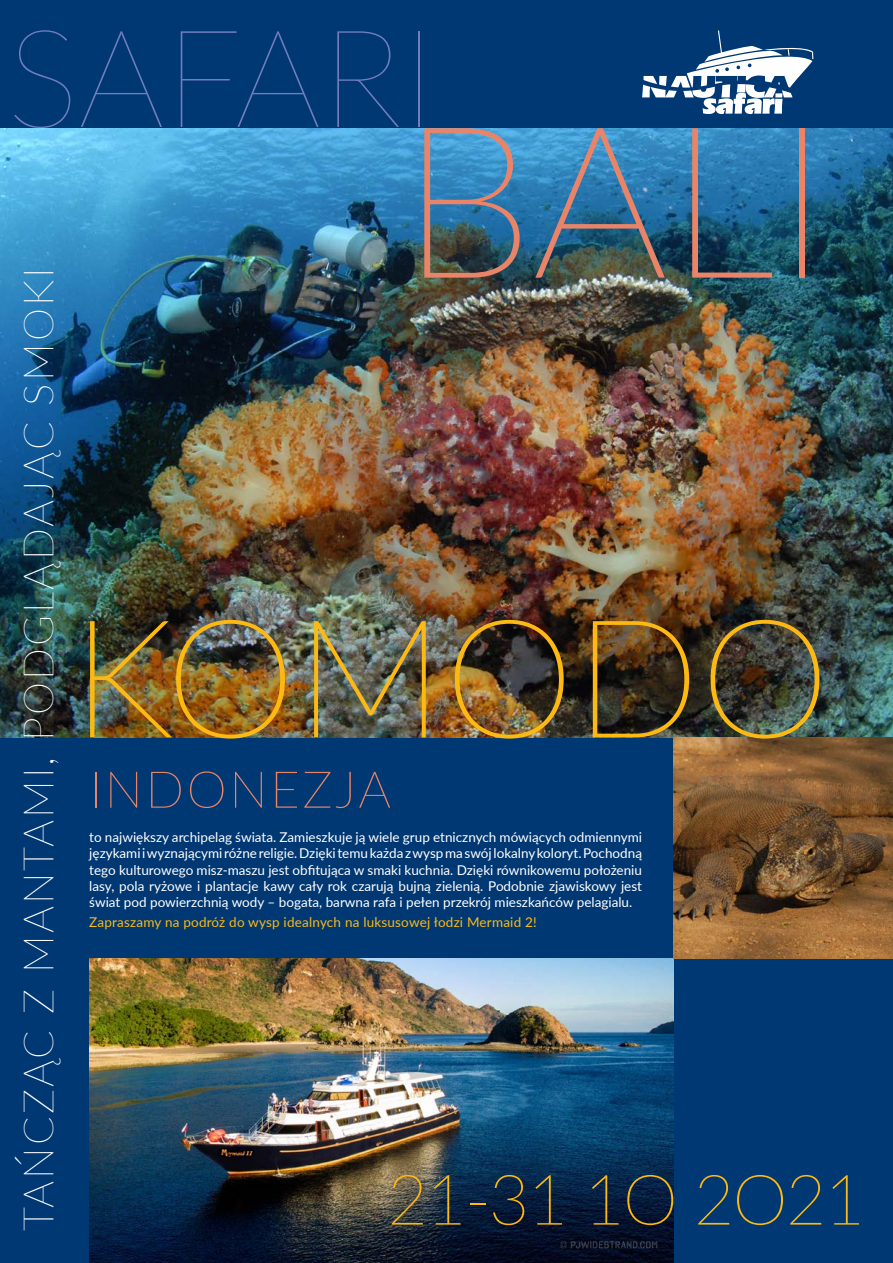
<style>
.page{position:relative;width:893px;height:1263px;background:#003873}
.page>*{position:absolute;margin:0;border:0;box-sizing:border-box;transform-origin:0 0}
.t1{font:100 212.55px "Lato";color:#e98468}
.t2{font:100 165.45px "Lato";color:#fdb913}
.t3{font:100 136.5px "Lato";color:#717dbd}
.t4{font:100 69.9px "Lato";letter-spacing:-.025em;color:#fdb913}
.t5{font:100 51px "Lato";letter-spacing:.05em;color:#e98468}
.t6{font:100 42px "Lato";letter-spacing:.05em;color:#fff}
.t7{font:13.5px/16.2px "Lato";color:#fff;text-align:justify}
.t8{font:13.5px "Lato";letter-spacing:.015em;color:#fdb913}
</style>
<div class="page">
<img style="left:0;top:129px;width:893px;height:608px">
<svg style="left:642px;top:30px;width:171px;height:84px"></svg>
<img style="left:89px;top:958px;width:584px;height:305px">
<img style="left:673px;top:737px;width:220px;height:221px">
<h3 class="t3" style="left:7px;top:-14px;width:430px">SAFARI</h3>
<h1 class="t1" style="left:401px;top:56px;width:429px">BALI</h1>
<h3 class="t6" style="left:10px;top:1231px;width:965px;rotate:-90deg">TAŃCZĄC Z MANTAMI, PODGLĄDAJĄC SMOKI</h3>
<h2 class="t2" style="left:72px;top:565px;width:760px">KOMODO</h2>
<h3 class="t5" style="left:89px;top:754px;width:303px">INDONEZJA</h3>
<p class="t7" style="left:89px;top:828px;width:554px">to największy archipelag świata. Zamieszkuje ją wiele grup etnicznych mówiących odmiennymi językami i wyznającymi różne religie. Dzięki temu każda z wysp ma swój lokalny koloryt. Pochodną tego kulturowego misz-maszu jest obfitująca w smaki kuchnia. Dzięki równikowemu położeniu lasy, pola ryżowe i plantacje kawy cały rok czarują bujną zielenią. Podobnie zjawiskowy jest świat pod powierzchnią wody – bogata, barwna rafa i pełen przekrój mieszkańców pelagialu.</p>
<p class="t8" style="left:89px;top:913px;width:449px">Zapraszamy na podróż do wysp idealnych na luksusowej łodzi Mermaid 2!</p>
<h3 class="t4" style="left:387px;top:1152px;width:479px">21-31 1O 2O21</h3>
</div>
